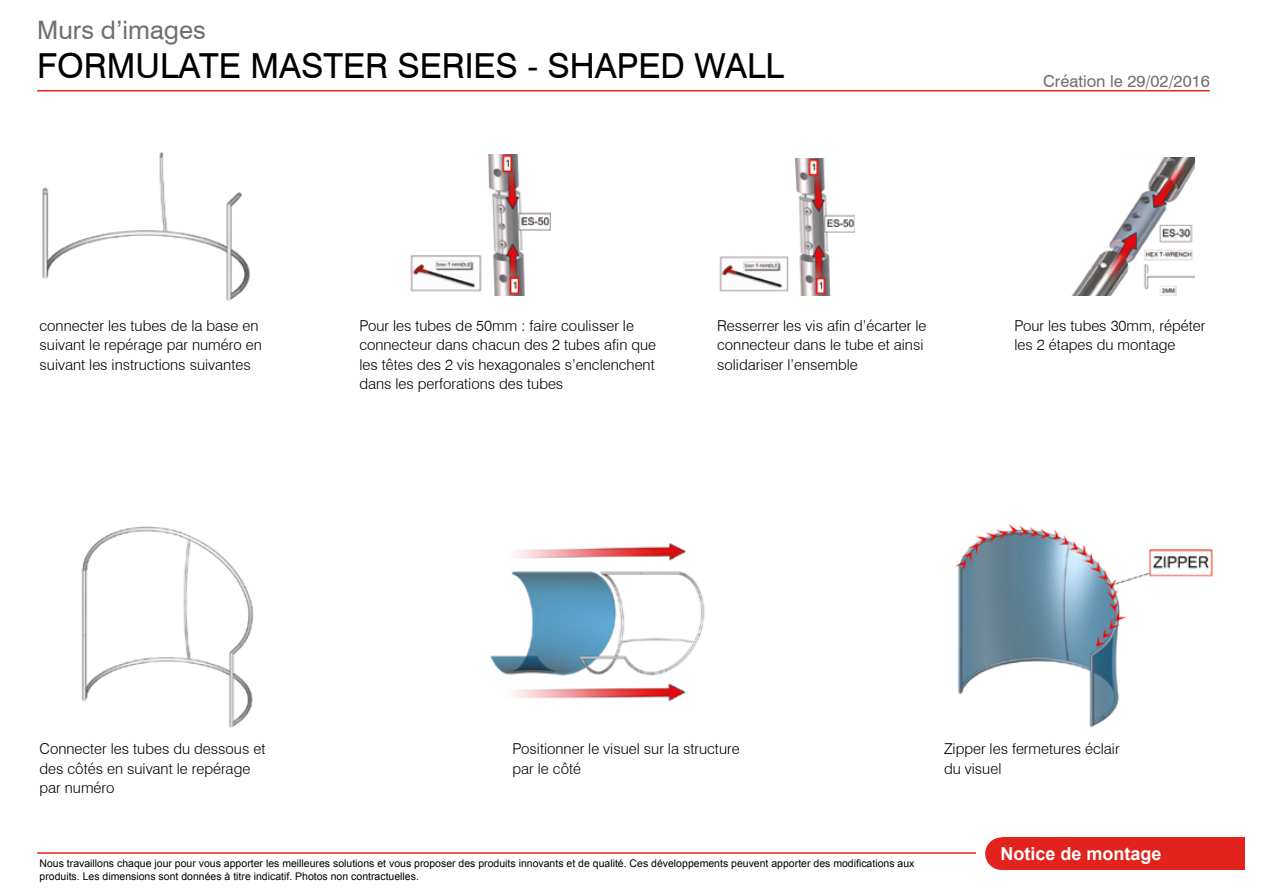
<style>
.page{position:relative;width:1263px;height:893px;background:#fff}
.page>*{position:absolute;margin:0;border:0;box-sizing:border-box;transform-origin:0 0}
.t1{font:34.5px "Swiss 721 BT";color:#000}
.t2{font:25.5px "Swiss 721 BT";color:#706f6f}
.t3{font:700 18px "Arial";color:#fff}
.t4{font:16.5px "Swiss 721 BT";color:#706f6f}
.t5{font:300 15px/19.5px "Swiss 721 BT";color:#000}
.t6{font:10.5px/12.6px "Arial";color:#000}
</style>
<div class="page">
<hr style="left:37px;top:90px;width:1173px;height:1px;background:#e2231d">
<div style="left:985px;top:837px;width:33px;height:33px;background:#e2231d;border-radius:50%"></div>
<div style="left:1002px;top:837px;width:243px;height:33px;background:#e2231d"></div>
<hr style="left:37px;top:852px;width:939px;height:2px;background:#e2231d">
<img style="left:410px;top:155px;width:140px;height:140px">
<svg style="left:410px;top:154px;width:80px;height:79px"></svg>
<img style="left:719px;top:159px;width:136px;height:136px">
<svg style="left:719px;top:158px;width:80px;height:77px"></svg>
<img style="left:1072px;top:157px;width:123px;height:138px">
<div style="left:1043px;top:157px;width:77px;height:27px;background:#fff"></div>
<div style="left:1043px;top:184px;width:78px;height:40px;background:#fff"></div>
<img style="left:81px;top:526px;width:173px;height:202px">
<img style="left:490px;top:543px;width:215px;height:158px">
<img style="left:955px;top:524px;width:258px;height:204px">
<img style="left:42px;top:152px;width:208px;height:149px">
<div style="left:209px;top:133px;width:59px;height:38px;background:#fff"></div>
<h2 class="t2" style="left:37px;top:15px;width:170px">Murs d’images</h2>
<h1 class="t1" style="left:37px;top:45px;width:748px">FORMULATE MASTER SERIES - SHAPED WALL</h1>
<p class="t4" style="left:1043px;top:71px;width:168px">Création le 29/02/2016</p>
<p class="t5" style="left:40px;top:316px;width:224px">connecter les tubes de la base en suivant le repérage par numéro en suivant les instructions suivantes</p>
<p class="t5" style="left:359px;top:316px;width:298px">Pour les tubes de 50mm : faire coulisser le connecteur dans chacun des 2 tubes afin que les têtes des 2 vis hexagonales s’enclenchent dans les perforations des tubes</p>
<p class="t5" style="left:717px;top:316px;width:211px">Resserrer les vis afin d’écarter le connecteur dans le tube et ainsi solidariser l’ensemble</p>
<p class="t5" style="left:1014px;top:316px;width:193px">Pour les tubes 30mm, répéter les 2 étapes du montage</p>
<p class="t5" style="left:40px;top:739px;width:227px">Connecter les tubes du dessous et des côtés en suivant le repérage par numéro</p>
<p class="t5" style="left:512px;top:739px;width:229px">Positionner le visuel sur la structure par le côté</p>
<p class="t5" style="left:944px;top:739px;width:177px">Zipper les fermetures éclair du visuel</p>
<p class="t6" style="left:40px;top:857px;width:876px">Nous travaillons chaque jour pour vous apporter les meilleures solutions et vous proposer des produits innovants et de qualité. Ces développements peuvent apporter des modifications aux produits. Les dimensions sont données à titre indicatif. Photos non contractuelles.</p>
<p class="t3" style="left:1000px;top:842px;width:163px">Notice de montage</p>
</div>
